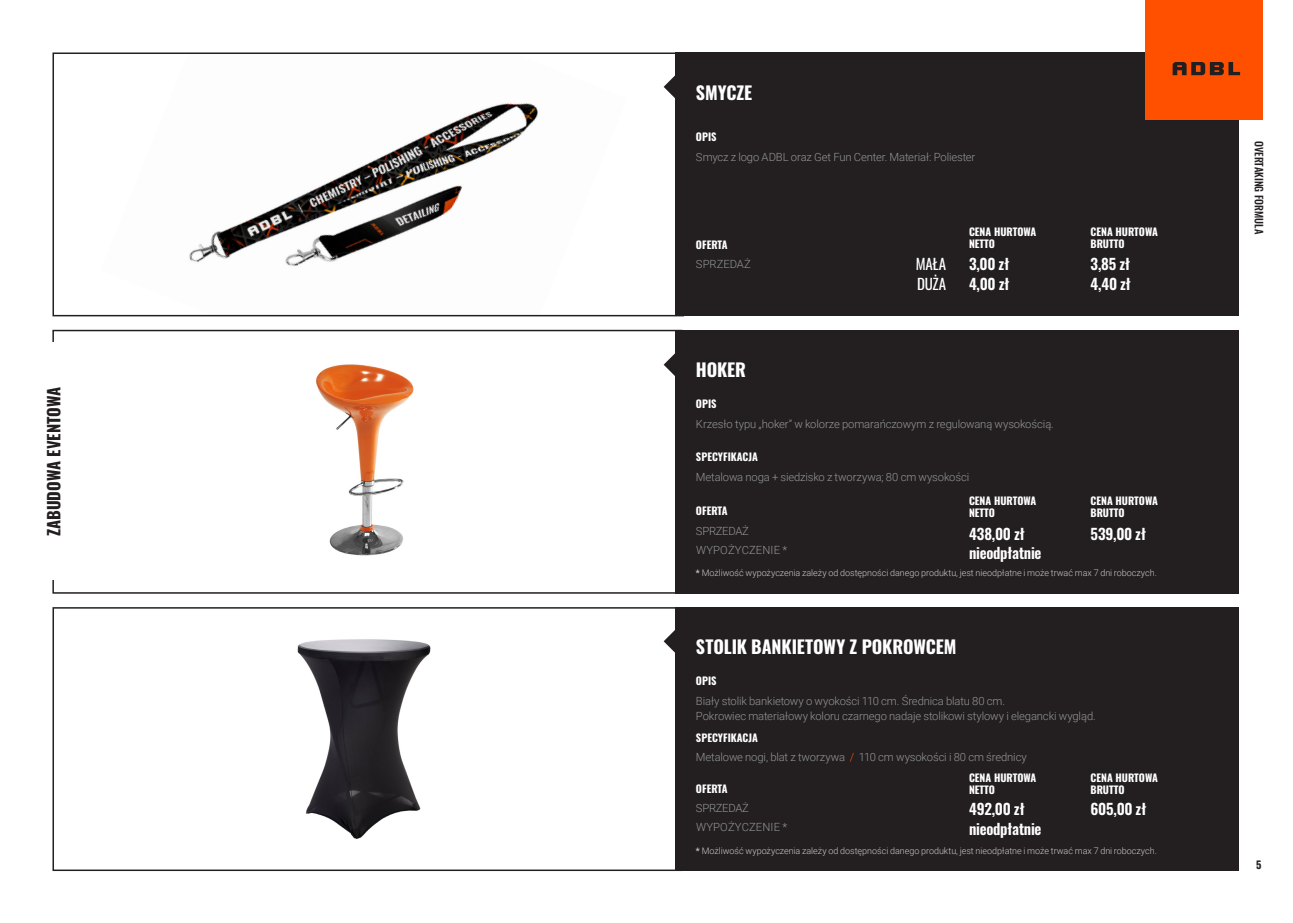
<style>
.page{position:relative;width:1293px;height:923px;background:#fff}
.page>*{position:absolute;margin:0;border:0;box-sizing:border-box;transform-origin:0 0}
.t1{font:700 18px "Oswald";letter-spacing:-.005em;color:#fff}
.t2{font:700 16.5px "Oswald";color:#231f20}
.t3{font:600 15px/19.5px "Oswald";letter-spacing:-.015em;color:#fff}
.t4{font:15px/19.5px "Oswald";letter-spacing:-.01em;color:#fff}
.t5{font:300 11.25px/15px "Roboto";letter-spacing:-.01em;color:#939598}
.t6{font:300 11.25px/19.5px "Roboto";letter-spacing:.01em;color:#939598}
.t7{font:700 10.5px/12px "Oswald";color:#fff}
.t8{font:500 10.5px "Oswald";color:#231f20}
.t9{font:700 10.5px "Oswald";color:#231f20}
.t10{font:300 9px "Roboto";letter-spacing:-.005em;color:#c7c8ca}
.s1{font-weight:500}
.s2{color:#ff5000}
</style>
<div class="page">
<img style="left:297px;top:639px;width:134px;height:200px">
<div style="left:52px;top:607px;width:630px;height:264px;border:2px solid #231f20"></div>
<img style="left:316px;top:364px;width:98px;height:192px">
<div style="left:52px;top:330px;width:630px;height:264px;border:2px solid #231f20"></div>
<img style="left:100px;top:52px;width:527px;height:215px">
<div style="left:52px;top:53px;width:632px;height:263px;border:2px solid #231f20"></div>
<div style="left:676px;top:607px;width:563px;height:264px;background:#231f20"></div>
<div style="left:676px;top:53px;width:563px;height:263px;background:#231f20"></div>
<div style="left:676px;top:330px;width:563px;height:264px;background:#231f20"></div>
<div style="left:1145px;top:0;width:118px;height:120px;background:#ff5000"></div>
<svg style="left:664px;top:609px;width:12px;height:65px"></svg>
<svg style="left:664px;top:332px;width:12px;height:65px"></svg>
<svg style="left:664px;top:55px;width:12px;height:64px"></svg>
<svg style="left:1172px;top:62px;width:68px;height:13px"></svg>
<div style="left:29px;top:343px;width:49px;height:237px;background:#fff"></div>
<h2 class="t2" style="left:45px;top:536px;width:151px;rotate:-90deg">ZABUDOWA EVENTOWA</h2>
<h1 class="t1" style="left:696px;top:83px;width:58px">SMYCZE</h1>
<p class="t7" style="left:696px;top:132px;width:22px">OPIS</p>
<p class="t5" style="left:696px;top:149px;width:281px">Smycz z logo ADBL oraz Get Fun Center. Materiał: Poliester</p>
<p class="t7" style="left:696px;top:239px;width:33px">OFERTA</p>
<p class="t5" style="left:696px;top:256px;width:57px">SPRZEDAŻ</p>
<h1 class="t1" style="left:696px;top:360px;width:52px">HOKER</h1>
<p class="t7" style="left:696px;top:398px;width:22px">OPIS</p>
<h3 class="t4" style="left:916px;top:253px;width:32px">MAŁA<br>DUŻA</h3>
<p class="t7" style="left:969px;top:227px;width:69px">CENA HURTOWA<br>NETTO</p>
<p class="t7" style="left:1090px;top:227px;width:69px">CENA HURTOWA<br>BRUTTO</p>
<h3 class="t3" style="left:969px;top:255px;width:42px">3,00 zł<br>4,00 zł</h3>
<h3 class="t3" style="left:1090px;top:255px;width:42px">3,85 zł<br>4,40 zł</h3>
<p class="t5" style="left:696px;top:416px;width:359px">Krzesło typu „hoker” w kolorze pomarańczowym z regulowaną wysokością.</p>
<p class="t7" style="left:696px;top:451px;width:63px">SPECYFIKACJA</p>
<p class="t5" style="left:696px;top:469px;width:275px">Metalowa noga + siedzisko z tworzywa; 80 cm wysokości</p>
<p class="t7" style="left:696px;top:506px;width:33px">OFERTA</p>
<p class="t6" style="left:696px;top:520px;width:93px">SPRZEDAŻ<br>WYPOŻYCZENIE *</p>
<p class="t7" style="left:969px;top:495px;width:69px">CENA HURTOWA<br>NETTO</p>
<p class="t7" style="left:1090px;top:495px;width:69px">CENA HURTOWA<br>BRUTTO</p>
<h3 class="t3" style="left:969px;top:525px;width:74px">438,00 zł nieodpłatnie</h3>
<h3 class="t3" style="left:1090px;top:525px;width:57px">539,00 zł</h3>
<p class="t10" style="left:696px;top:566px;width:462px"><span class="s1">*</span> Możliwość wypożyczenia zależy od dostępności danego produktu, jest nieodpłatne i może trwać max 7 dni roboczych.</p>
<h1 class="t1" style="left:696px;top:637px;width:262px">STOLIK BANKIETOWY Z POKROWCEM</h1>
<p class="t7" style="left:696px;top:676px;width:22px">OPIS</p>
<p class="t5" style="left:696px;top:693px;width:401px">Biały stolik bankietowy o wyokości 110 cm. Średnica blatu 80 cm.<br>Pokrowiec materiałowy koloru czarnego nadaje stolikowi stylowy i elegancki wygląd.</p>
<p class="t5" style="left:696px;top:749px;width:332px">Metalowe nogi, blat z tworzywa <span class="s2">/</span> 110 cm wysokości i 80 cm średnicy</p>
<p class="t7" style="left:696px;top:732px;width:63px">SPECYFIKACJA</p>
<p class="t7" style="left:696px;top:783px;width:33px">OFERTA</p>
<p class="t6" style="left:696px;top:798px;width:93px">SPRZEDAŻ<br>WYPOŻYCZENIE *</p>
<p class="t7" style="left:969px;top:772px;width:69px">CENA HURTOWA<br>NETTO</p>
<p class="t7" style="left:1090px;top:772px;width:69px">CENA HURTOWA<br>BRUTTO</p>
<h3 class="t3" style="left:969px;top:800px;width:74px">492,00 zł nieodpłatnie</h3>
<h3 class="t3" style="left:1090px;top:800px;width:57px">605,00 zł</h3>
<p class="t10" style="left:696px;top:844px;width:462px"><span class="s1">*</span> Możliwość wypożyczenia zależy od dostępności danego produktu, jest nieodpłatne i może trwać max 7 dni roboczych.</p>
<p class="t8" style="left:1265px;top:141px;width:95px;rotate:90deg">OVERTAKING FORMULA</p>
<p class="t9" style="left:1256px;top:859px;width:7px">5</p>
</div>
